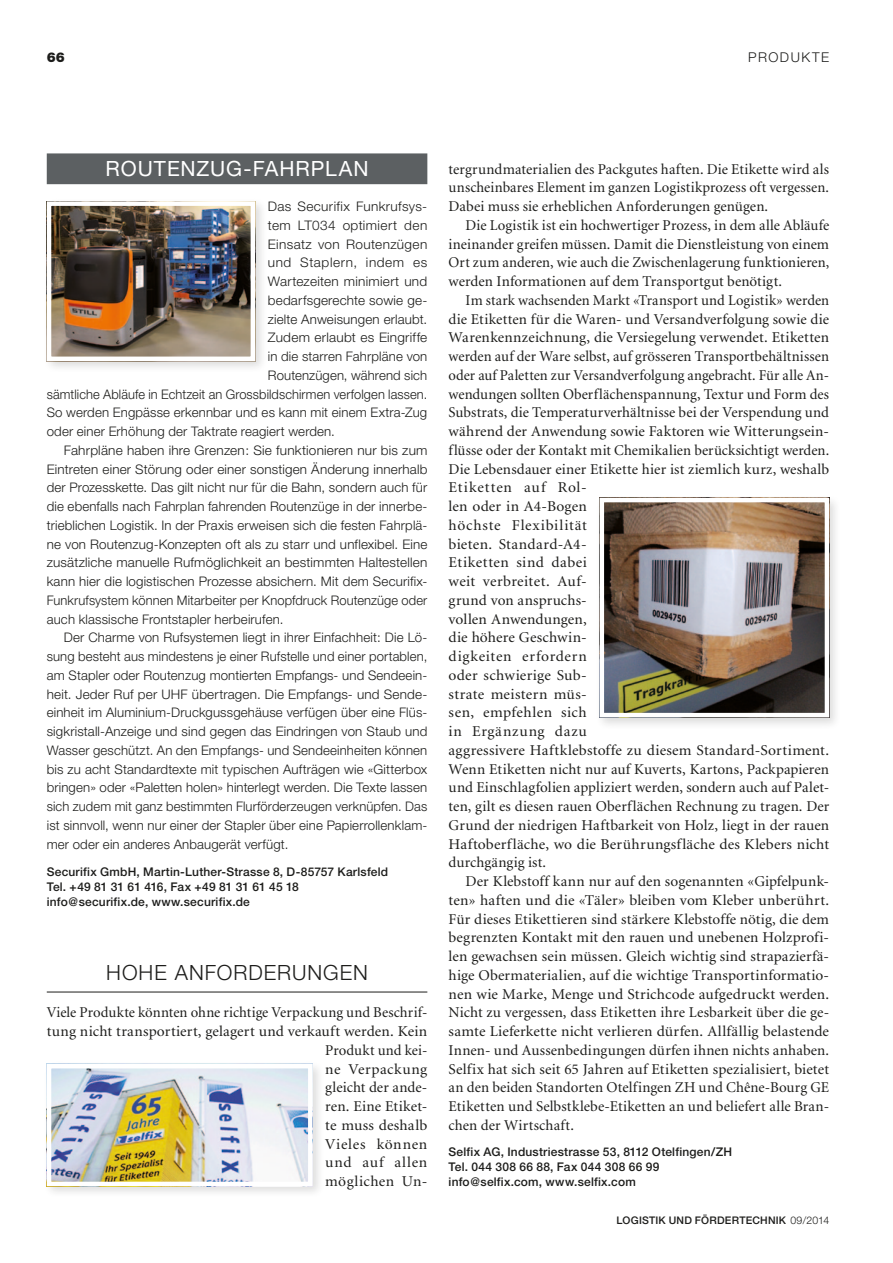
<style>
.page{position:relative;width:893px;height:1263px;background:#fff}
.page>*{position:absolute;margin:0;border:0;box-sizing:border-box;transform-origin:0 0}
._01b_Titel_Balken{font:21px "Helvetica Neue";letter-spacing:.045em;color:#fff}
._01_Titel{font:300 21px "Helvetica Neue";letter-spacing:.05em;color:#1d1d1b}
._03_Fliesstext_oEz{font:15px/18.8px "Minion";letter-spacing:.01em;color:#1d1d1b;text-align:justify}
.t1{font:300 13.5px "Helvetica Neue";letter-spacing:.11em;color:#1d1d1b}
.t2{font:900 13.5px "Helvetica Neue";color:#1d1d1b}
._02b_Fliesstext{font:300 13.2px/18.8px "Helvetica Neue";letter-spacing:.01em;color:#1d1d1b;text-align:justify}
._02_Fliesstext_oEz_H{font:300 13.2px "Helvetica Neue";letter-spacing:.015em;color:#1d1d1b}
._02_Fliesstext_oEz_H-2{font:300 13.2px "Helvetica Neue";letter-spacing:.045em;color:#1d1d1b}
._03_Quelle{font:500 12px/15px "Helvetica Neue";letter-spacing:.015em;color:#1d1d1b}
.t3{font:500 10.5px "Helvetica Neue";letter-spacing:.02em;color:#1d1d1b}
.s1{font-weight:300}
</style>
<div class="page">
<div style="left:47px;top:153px;width:380px;height:31px;background:#5c6062"></div>
<hr style="left:47px;top:992px;width:380px;height:1px;background:#1d1d1b">
<div style="left:43px;top:1060px;width:282px;height:139px;background:#1d1d1b;opacity:.15"></div>
<img style="left:52px;top:1069px;width:256px;height:112px">
<div style="left:47px;top:1064px;width:266px;height:122px;border:4px solid #fff"></div>
<div style="left:596px;top:494px;width:246px;height:236px;background:#1d1d1b;opacity:.15"></div>
<img style="left:605px;top:503px;width:219px;height:209px">
<div style="left:600px;top:498px;width:229px;height:219px;border:4px solid #fff"></div>
<div style="left:43px;top:197px;width:224px;height:176px;background:#1d1d1b;opacity:.15"></div>
<img style="left:52px;top:206px;width:198px;height:150px">
<div style="left:47px;top:201px;width:208px;height:160px;border:4px solid #fff"></div>
<p class="t2" style="left:47px;top:49px;width:20px">66</p>
<p class="t1" style="left:748px;top:49px;width:82px">PRODUKTE</p>
<p class="_01b_Titel_Balken" style="left:106px;top:156px;width:265px">ROUTENZUG-FAHRPLAN</p>
<p class="_02_Fliesstext_oEz_H" style="left:268px;top:198px;width:161px">Das Securifix Funkrufsys-</p>
<p class="_02_Fliesstext_oEz_H" style="left:268px;top:217px;width:161px">tem LT034 optimiert den</p>
<p class="_02_Fliesstext_oEz_H" style="left:268px;top:236px;width:161px">Einsatz von Routenzügen</p>
<p class="_02_Fliesstext_oEz_H-2" style="left:268px;top:255px;width:161px">und Staplern, indem es</p>
<p class="_02_Fliesstext_oEz_H" style="left:268px;top:273px;width:161px">Wartezeiten minimiert und</p>
<p class="_02_Fliesstext_oEz_H" style="left:268px;top:292px;width:161px">bedarfsgerechte sowie ge-</p>
<p class="_02_Fliesstext_oEz_H" style="left:268px;top:311px;width:161px">zielte Anweisungen erlaubt.</p>
<p class="_02_Fliesstext_oEz_H" style="left:268px;top:330px;width:161px">Zudem erlaubt es Eingriffe</p>
<p class="_02_Fliesstext_oEz_H" style="left:268px;top:348px;width:161px">in die starren Fahrpläne von</p>
<p class="_02_Fliesstext_oEz_H" style="left:268px;top:367px;width:161px">Routenzügen, während sich</p>
<p class="_02_Fliesstext_oEz_H" style="left:47px;top:386px;width:382px">sämtliche Abläufe in Echtzeit an Grossbildschirmen verfolgen lassen.</p>
<p class="_02_Fliesstext_oEz_H" style="left:47px;top:405px;width:382px">So werden Engpässe erkennbar und es kann mit einem Extra-Zug</p>
<p class="_02_Fliesstext_oEz_H" style="left:47px;top:423px;width:290px">oder einer Erhöhung der Taktrate reagiert werden.</p>
<p class="_02b_Fliesstext" style="left:47px;top:440px;width:382px;text-indent:17px">Fahrpläne haben ihre Grenzen: Sie funktionieren nur bis zum Eintreten einer Störung oder einer sonstigen Änderung innerhalb der Prozesskette. Das gilt nicht nur für die Bahn, sondern auch für die ebenfalls nach Fahrplan fahrenden Routenzüge in der innerbe&shy;trieblichen Logistik. In der Praxis erweisen sich die festen Fahrplä&shy;ne von Routenzug-Konzepten oft als zu starr und unflexibel. Eine zusätzliche manuelle Rufmöglichkeit an bestimmten Haltestellen kann hier die logistischen Prozesse absichern. Mit dem Securifix-Funkrufsystem können Mitarbeiter per Knopfdruck Routenzüge oder auch klassische Frontstapler herbeirufen.</p>
<p class="_02b_Fliesstext" style="left:47px;top:628px;width:382px;text-indent:17px">Der Charme von Rufsystemen liegt in ihrer Einfachheit: Die Lö&shy;sung besteht aus mindestens je einer Rufstelle und einer portablen, am Stapler oder Routenzug montierten Empfangs- und Sendeein&shy;heit. Jeder Ruf per UHF übertragen. Die Empfangs- und Sende&shy;einheit im Aluminium-Druckgussgehäuse verfügen über eine Flüs&shy;sigkristall-Anzeige und sind gegen das Eindringen von Staub und Wasser geschützt. An den Empfangs- und Sendeeinheiten können bis zu acht Standardtexte mit typischen Aufträgen wie «Gitterbox bringen» oder «Paletten holen» hinterlegt werden. Die Texte lassen sich zudem mit ganz bestimmten Flurförderzeugen verknüpfen. Das ist sinnvoll, wenn nur einer der Stapler über eine Papierrollenklam&shy;mer oder ein anderes Anbaugerät verfügt.</p>
<p class="_03_Quelle" style="left:47px;top:864px;width:343px">Securifix GmbH, Martin-Luther-Strasse 8, D-85757 Karlsfeld<br>Tel. +49 81 31 61 416, Fax +49 81 31 61 45 18 info@securifix.de, www.securifix.de</p>
<p class="_01_Titel" style="left:106px;top:959px;width:263px">HOHE ANFORDERUNGEN</p>
<p class="_03_Fliesstext_oEz" style="left:47px;top:1004px;width:382px;text-align:right">Viele Produkte könnten ohne richtige Verpackung und Beschrif&shy;tung nicht transportiert, gelagert und verkauft werden. Kein<br>Produkt und kei-<br>ne Verpackung<br>gleicht der ande-<br>ren. Eine Etiket-<br>te muss deshalb<br>Vieles können<br>und auf allen<br>möglichen Un-</p>
<p class="_03_Fliesstext_oEz" style="left:449px;top:160px;width:382px">tergrundmaterialien des Packgutes haften. Die Etikette wird als unscheinbares Element im ganzen Logistikprozess oft vergessen.<br>Dabei muss sie erheblichen Anforderungen genügen.</p>
<p class="_03_Fliesstext_oEz" style="left:449px;top:216px;width:382px;text-indent:17px">Die Logistik ist ein hochwertiger Prozess, in dem alle Abläufe ineinander greifen müssen. Damit die Dienstleistung von einem Ort zum anderen, wie auch die Zwischenlagerung funktionieren, werden Informationen auf dem Transportgut benötigt.</p>
<p class="_03_Fliesstext_oEz" style="left:449px;top:291px;width:382px;text-align:left;text-indent:17px">Im stark wachsenden Markt «Transport und Logistik» werden die Etiketten für die Waren- und Versandverfolgung sowie die Warenkennzeichnung, die Versiegelung verwendet. Etiketten werden auf der Ware selbst, auf grösseren Transportbehältnissen oder auf Paletten zur Versandverfolgung angebracht. Für alle An&shy;wendungen sollten Oberflächenspannung, Textur und Form des Substrats, die Temperaturverhältnisse bei der Verspendung und während der Anwendung sowie Faktoren wie Witterungsein&shy;flüsse oder der Kontakt mit Chemikalien berücksichtigt werden.<br>Die Lebensdauer einer Etikette hier ist ziemlich kurz, weshalb Etiketten auf Rol-<br>len oder in A4-Bogen<br>höchste Flexibilität<br>bieten. Standard-A4-<br>Etiketten sind dabei<br>weit verbreitet. Auf-<br>grund von anspruchs-<br>vollen Anwendungen,<br>die höhere Geschwin-<br>digkeiten erfordern<br>oder schwierige Sub-<br>strate meistern müs-<br>sen, empfehlen sich<br>in Ergänzung dazu<br>aggressivere Haftklebstoffe zu diesem Standard-Sortiment.<br>Wenn Etiketten nicht nur auf Kuverts, Kartons, Packpapieren und Einschlagfolien appliziert werden, sondern auch auf Palet&shy;ten, gilt es diesen rauen Oberflächen Rechnung zu tragen. Der Grund der niedrigen Haftbarkeit von Holz, liegt in der rauen Haftoberfläche, wo die Berührungsfläche des Klebers nicht durchgängig ist.</p>
<p class="_03_Fliesstext_oEz" style="left:449px;top:872px;width:382px;text-indent:17px">Der Klebstoff kann nur auf den sogenannten «Gipfelpunk&shy;ten» haften und die «Täler» bleiben vom Kleber unberührt.<br>Für dieses Etikettieren sind stärkere Klebstoffe nötig, die dem begrenzten Kontakt mit den rauen und unebenen Holzprofi&shy;len gewachsen sein müssen. Gleich wichtig sind strapazierfä&shy;hige Obermaterialien, auf die wichtige Transportinformatio&shy;nen wie Marke, Menge und Strichcode aufgedruckt werden.<br>Nicht zu vergessen, dass Etiketten ihre Lesbarkeit über die ge&shy;samte Lieferkette nicht verlieren dürfen. Allfällig belastende Innen- und Aussenbedingungen dürfen ihnen nichts anhaben.<br>Selfix hat sich seit 65 Jahren auf Etiketten spezialisiert, bietet an den beiden Standorten Otelfingen ZH und Chêne-Bourg GE Etiketten und Selbstklebe-Etiketten an und beliefert alle Bran&shy;chen der Wirtschaft.</p>
<p class="_03_Quelle" style="left:449px;top:1144px;width:285px">Selfix AG, Industriestrasse 53, 8112 Otelfingen/ZH<br>Tel. 044 308 66 88, Fax 044 308 66 99 info@selfix.com, www.selfix.com</p>
<p class="t3" style="left:617px;top:1214px;width:214px">LOGISTIK UND FÖRDERTECHNIK <span class="s1">09/2014</span></p>
</div>
